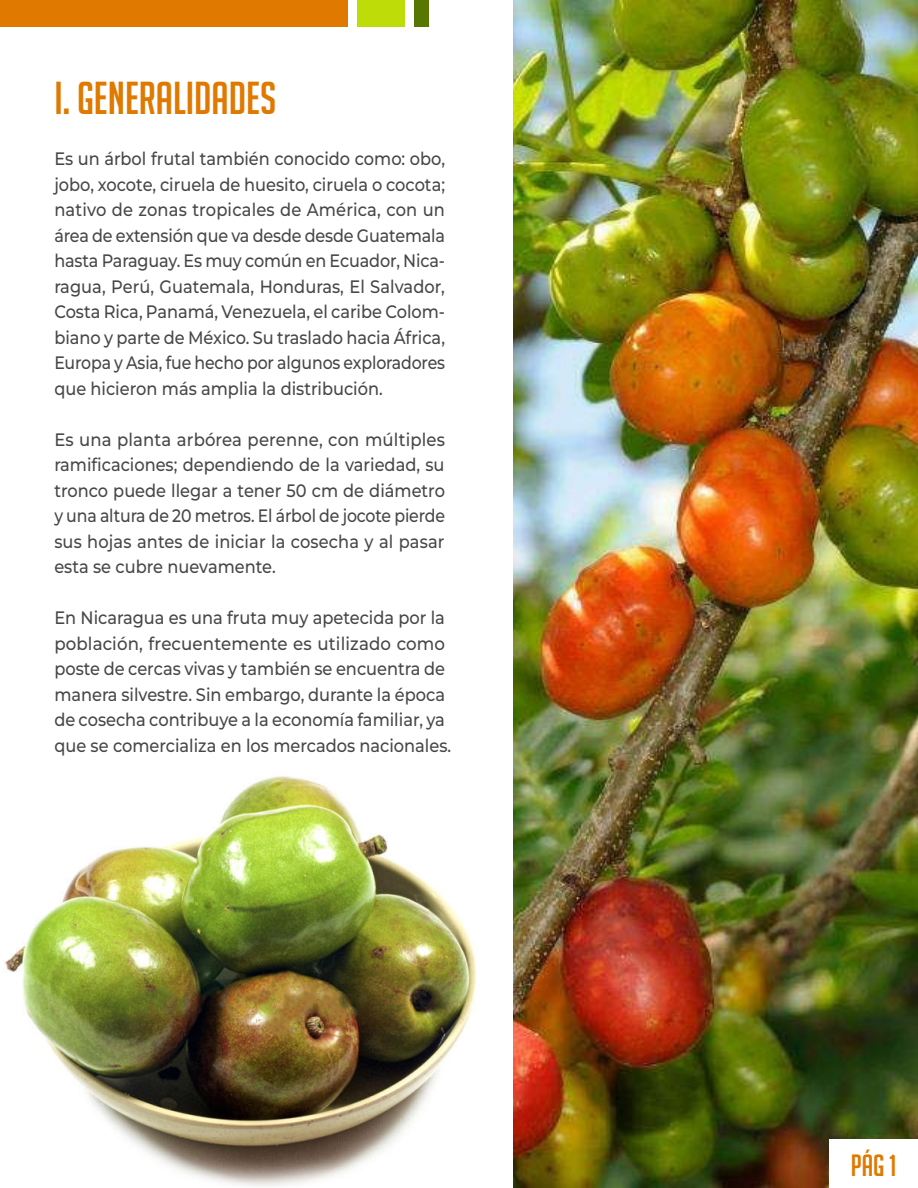
<style>
.page{position:relative;width:918px;height:1188px;background:#fff}
.page>*{position:absolute;margin:0;border:0;box-sizing:border-box;transform-origin:0 0}
.t1{font:45px "Big Noodle Titling";color:#e07900}
.t2{font:30px "Big Noodle Titling";color:#e07900}
.t3{font:500 18px/25.5px "Montserrat";color:#474746;text-align:justify;scale:.9 1}
.t4{font:500 18px/25.5px "Montserrat";color:#474746;text-align:justify;scale:.91 1}
</style>
<div class="page">
<img style="left:5px;top:776px;width:471px;height:410px">
<img style="left:513px;top:0;width:405px;height:1188px">
<div style="left:357px;top:0;width:48px;height:27px;background:#bedc08"></div>
<div style="left:414px;top:0;width:14px;height:27px;background:#577700"></div>
<div style="left:0;top:0;width:347px;height:27px;background:#e07900"></div>
<div style="left:829px;top:1139px;width:89px;height:49px;background:#fff"></div>
<h1 class="t1" style="left:54px;top:74px;width:223px">I. GENERALIDADES</h1>
<p class="t3" style="left:54px;top:146px;width:436px">Es un árbol frutal también conocido como: obo, jobo, xocote, ciruela de huesito, ciruela o cocota; nativo de zonas tropicales de América, con un área de extensión que va desde desde Guatemala hasta Paraguay. Es muy común en Ecuador, Nica&shy;ragua, Perú, Guatemala, Honduras, El Salvador, Costa Rica, Panamá, Venezuela, el caribe Colom&shy;biano y parte de México. Su traslado hacia África, Europa y Asia, fue hecho por algunos exploradores que hicieron más amplia la distribución.</p>
<p class="t4" style="left:54px;top:426px;width:431px">Es una planta arbórea perenne, con múltiples ramificaciones; dependiendo de la variedad, su tronco puede llegar a tener 50 cm de diámetro y una altura de 20 metros. El árbol de jocote pierde sus hojas antes de iniciar la cosecha y al pasar esta se cubre nuevamente.</p>
<p class="t3" style="left:54px;top:605px;width:442px;text-align:left">En Nicaragua es una fruta muy apetecida por la población, frecuentemente es utilizado como poste de cercas vivas y también se encuentra de manera silvestre. Sin embargo, durante la época de cosecha contribuye a la economía familiar, ya que se comercializa en los mercados nacionales.</p>
<h2 class="t2" style="left:851px;top:1149px;width:47px">Pág 1</h2>
</div>
